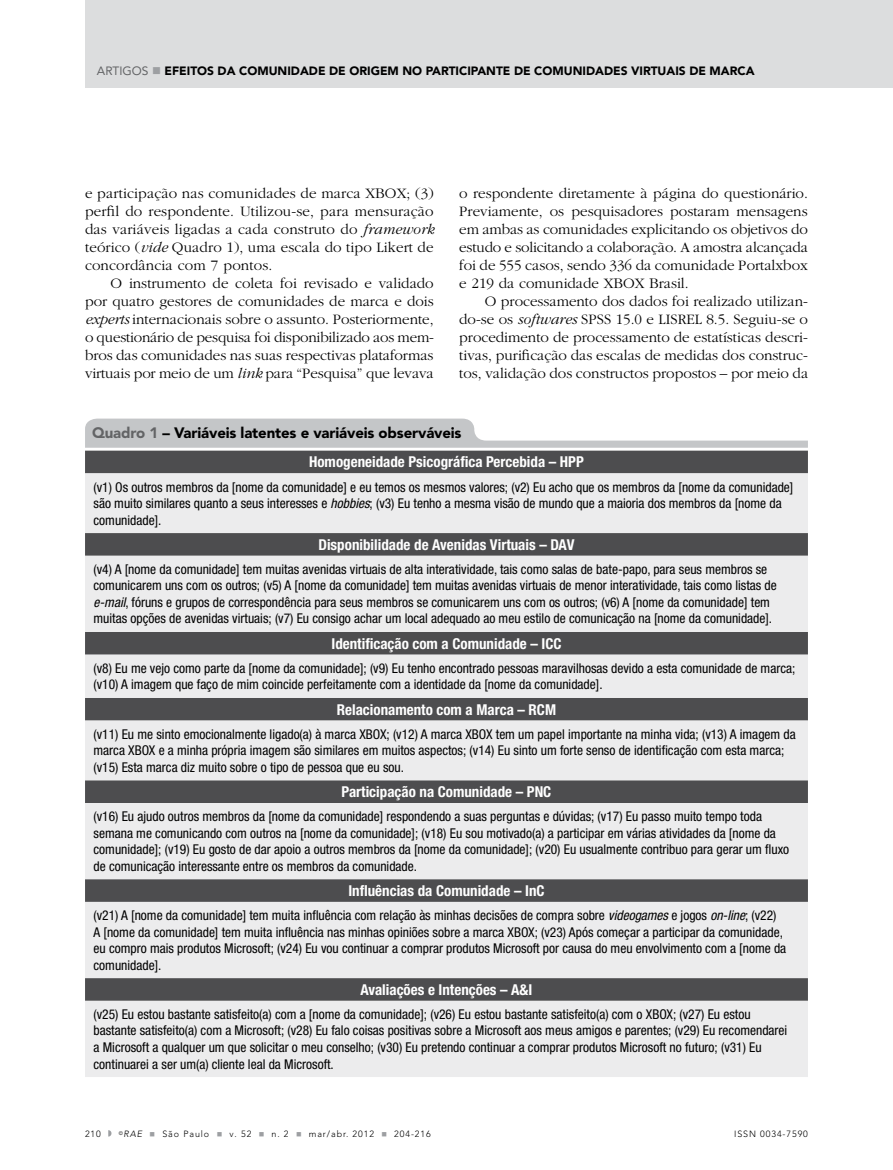
<style>
.page{position:relative;width:893px;height:1170px;background:#fff}
.page>*{position:absolute;margin:0;border:0;box-sizing:border-box;transform-origin:0 0}
.t1{font:300 15px/18px "Garamond";color:#000;text-align:justify}
.t2{font:700 condensed 15px "Helvetica Neue LT Std";color:#fff}
.t3{font:900 15px "Avenir";letter-spacing:-.01em;color:#000}
.t4{font:condensed 13.5px/16.5px "Helvetica Neue LT Std";color:#000}
.t5{font:900 12px "Avenir LT Std";color:#000}
.t6{font:300 9px "Avenir LT Std";letter-spacing:.1em;color:#000}
.s1{font-weight:400;color:#636466}
.s2{color:#9d9fa2}
.s3{font-style:italic}
.s4{color:#636466}
</style>
<div class="page">
<div style="left:85px;top:0;width:808px;height:87px;background:#dcddde"></div>
<svg style="left:108px;top:1130px;width:3px;height:6px"></svg>
<div style="left:85px;top:450px;width:723px;height:23px;background:#4d4d4f"></div>
<svg style="left:85px;top:473px;width:723px;height:603px;background:#c8c8c9"></svg>
<svg style="left:85px;top:418px;width:723px;height:29px"></svg>
<p class="t5" style="left:97px;top:64px;width:659px"><span class="s1">ARTIGOS</span> <span class="s2">■</span> EFEITOS DA COMUNIDADE DE ORIGEM NO PARTICIPANTE DE COMUNIDADES VIRTUAIS DE MARCA</p>
<p class="t1" style="left:85px;top:185px;width:350px">e participação nas comunidades de marca XBOX; (3) perfil do respondente. Utilizou-se, para mensuração das variáveis ligadas a cada construto do <span class="s3">framework </span>teórico (<span class="s3">vide</span> Quadro 1), uma escala do tipo Likert de concordância com 7 pontos.</p>
<p class="t1" style="left:85px;top:275px;width:350px;text-indent:26px">O instrumento de coleta foi revisado e validado por quatro gestores de comunidades de marca e dois <span class="s3">experts</span> internacionais sobre o assunto. Posteriormente, o questionário de pesquisa foi disponibilizado aos mem&shy;bros das comunidades nas suas respectivas plataformas virtuais por meio de um <span class="s3">link</span> para “Pesquisa” que levava</p>
<p class="t1" style="left:459px;top:185px;width:350px">o respondente diretamente à página do questionário.<br>Previamente, os pesquisadores postaram mensagens em ambas as comunidades explicitando os objetivos do estudo e solicitando a colaboração. A amostra alcançada foi de 555 casos, sendo 336 da comunidade Portalxbox e 219 da comunidade XBOX Brasil.</p>
<p class="t1" style="left:459px;top:293px;width:350px;text-indent:26px">O processamento dos dados foi realizado utilizan&shy;do-se os <span class="s3">softwares</span> SPSS 15.0 e LISREL 8.5. Seguiu-se o procedimento de processamento de estatísticas descri&shy;tivas, purificação das escalas de medidas dos construc&shy;tos, validação dos constructos propostos – por meio da</p>
<p class="t3" style="left:92px;top:424px;width:371px"><span class="s4">Quadro 1</span> – Variáveis latentes e variáveis observáveis</p>
<p class="t2" style="left:309px;top:453px;width:276px">Homogeneidade Psicográfica Percebida – HPP</p>
<p class="t4" style="left:94px;top:478px;width:701px">(v1) Os outros membros da [nome da comunidade] e eu temos os mesmos valores; (v2) Eu acho que os membros da [nome da comunidade] são muito similares quanto a seus interesses e <span class="s3">hobbies</span>; (v3) Eu tenho a mesma visão de mundo que a maioria dos membros da [nome da comunidade].</p>
<p class="t2" style="left:318px;top:535px;width:258px">Disponibilidade de Avenidas Virtuais – DAV</p>
<p class="t4" style="left:94px;top:560px;width:685px">(v4) A [nome da comunidade] tem muitas avenidas virtuais de alta interatividade, tais como salas de bate-papo, para seus membros se comunicarem uns com os outros; (v5) A [nome da comunidade] tem muitas avenidas virtuais de menor interatividade, tais como listas de <span class="s3">e-mail</span>, fóruns e grupos de correspondência para seus membros se comunicarem uns com os outros; (v6) A [nome da comunidade] tem muitas opções de avenidas virtuais; (v7) Eu consigo achar um local adequado ao meu estilo de comunicação na [nome da comunidade].</p>
<p class="t2" style="left:331px;top:634px;width:232px">Identificação com a Comunidade – ICC</p>
<p class="t4" style="left:94px;top:659px;width:703px">(v8) Eu me vejo como parte da [nome da comunidade]; (v9) Eu tenho encontrado pessoas maravilhosas devido a esta comunidade de marca; (v10) A imagem que faço de mim coincide perfeitamente com a identidade da [nome da comunidade].</p>
<p class="t2" style="left:337px;top:700px;width:221px">Relacionamento com a Marca – RCM</p>
<p class="t4" style="left:94px;top:725px;width:704px">(v11) Eu me sinto emocionalmente ligado(a) à marca XBOX; (v12) A marca XBOX tem um papel importante na minha vida; (v13) A imagem da marca XBOX e a minha própria imagem são similares em muitos aspectos; (v14) Eu sinto um forte senso de identificação com esta marca; (v15) Esta marca diz muito sobre o tipo de pessoa que eu sou.</p>
<p class="t2" style="left:342px;top:782px;width:211px">Participação na Comunidade – PNC</p>
<p class="t4" style="left:94px;top:808px;width:697px">(v16) Eu ajudo outros membros da [nome da comunidade] respondendo a suas perguntas e dúvidas; (v17) Eu passo muito tempo toda semana me comunicando com outros na [nome da comunidade]; (v18) Eu sou motivado(a) a participar em várias atividades da [nome da comunidade]; (v19) Eu gosto de dar apoio a outros membros da [nome da comunidade]; (v20) Eu usualmente contribuo para gerar um fluxo de comunicação interessante entre os membros da comunidade.</p>
<p class="t2" style="left:348px;top:881px;width:198px">Influências da Comunidade – InC</p>
<p class="t4" style="left:94px;top:906px;width:694px">(v21) A [nome da comunidade] tem muita influência com relação às minhas decisões de compra sobre <span class="s3">videogames</span> e jogos <span class="s3">on-line</span>; (v22)<br>A [nome da comunidade] tem muita influência nas minhas opiniões sobre a marca XBOX; (v23) Após começar a participar da comunidade, eu compro mais produtos Microsoft; (v24) Eu vou continuar a comprar produtos Microsoft por causa do meu envolvimento com a [nome da comunidade].</p>
<p class="t2" style="left:361px;top:980px;width:173px">Avaliações e Intenções – A&amp;I</p>
<p class="t4" style="left:94px;top:1005px;width:695px">(v25) Eu estou bastante satisfeito(a) com a [nome da comunidade]; (v26) Eu estou bastante satisfeito(a) com o XBOX; (v27) Eu estou bastante satisfeito(a) com a Microsoft; (v28) Eu falo coisas positivas sobre a Microsoft aos meus amigos e parentes; (v29) Eu recomendarei a Microsoft a qualquer um que solicitar o meu conselho; (v30) Eu pretendo continuar a comprar produtos Microsoft no futuro; (v31) Eu continuarei a ser um(a) cliente leal da Microsoft.</p>
<p class="t6" style="left:85px;top:1128px;width:17px">210</p>
<p class="t6" style="left:119px;top:1128px;width:313px"><sup>©</sup><span class="s3">RAE</span> <span class="s2">■</span> São Paulo <span class="s2">■</span> v. 52 <span class="s2">■</span> n. 2 <span class="s2">■</span> mar/abr. 2012 <span class="s2">■</span> 204-216</p>
<p class="t6" style="left:734px;top:1128px;width:75px">ISSN 0034-7590</p>
</div>
